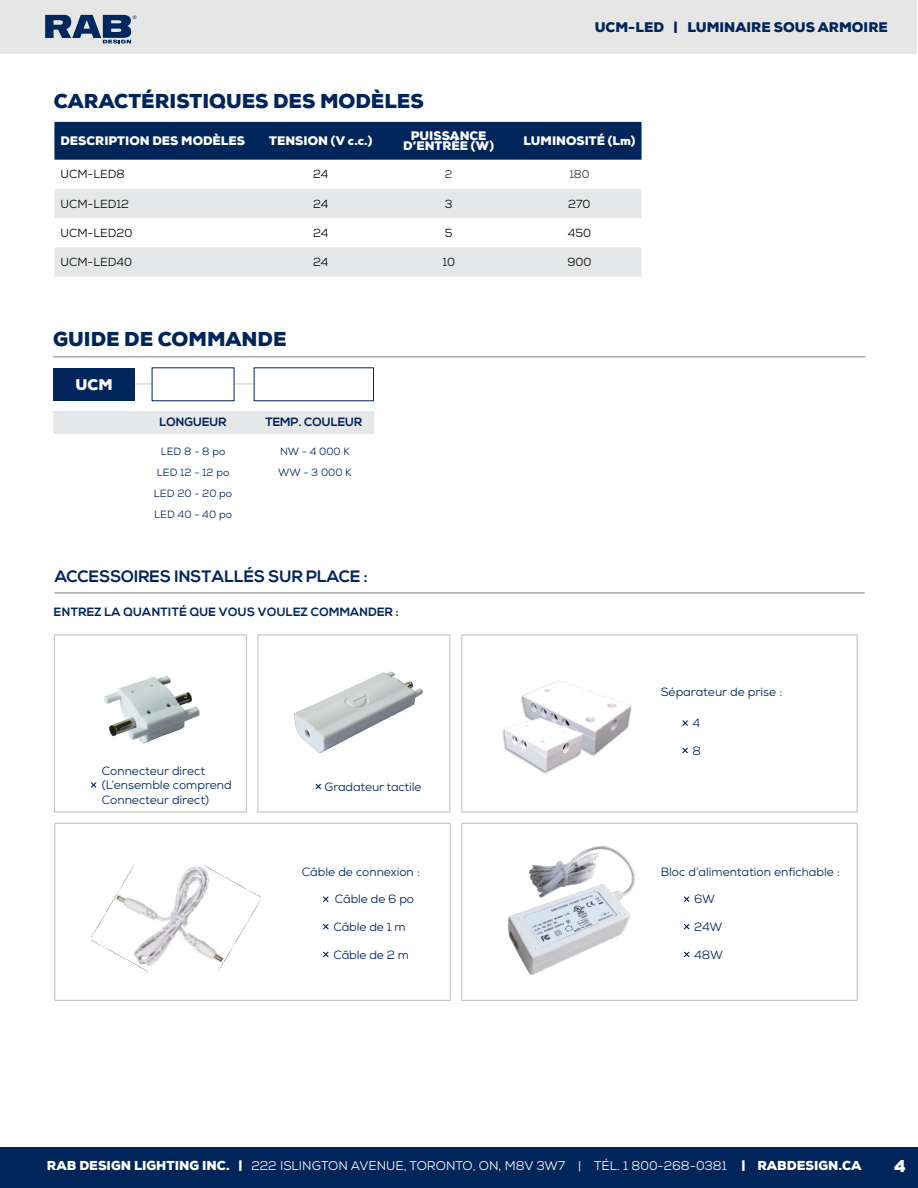
<style>
.page{position:relative;width:918px;height:1188px;background:#fff}
.page>*{position:absolute;margin:0;border:0;box-sizing:border-box;transform-origin:0 0}
.t1{font:900 19.5px "Nexa";color:#00255a}
.t2{font:700 16.5px "Nexa";color:#00255a}
.t3{font:900 16.5px "Nexa";color:#fff}
.t4{font:900 15px "Nexa";color:#fff}
.t5{font:900 13.5px "Nexa";color:#00255a}
.t6{font:12.6px "Nexa";color:#fff}
.t7{font:12px/14.2px "Nexa";color:#00255a}
.t8{font:900 12px/10.5px "Nexa";color:#fff;text-align:center}
.t9{font:700 12px "Nexa";letter-spacing:.02em;color:#00255a}
.t10{font:700 12px "Nexa";color:#00255a}
.t11{font:11.7px "Nexa";color:#000}
.t12{font:11.25px "Nexa";color:#292829}
.t13{font:10.5px/21px "Nexa";color:#00255a}
.s1{font-weight:900}
</style>
<div class="page">
<div style="left:0;top:1147px;width:918px;height:41px;background:#00255a"></div>
<div style="left:1px;top:1px;width:916px;height:53px;background:#e6e6e7"></div>
<svg style="left:45px;top:15px;width:91px;height:29px"></svg>
<hr style="left:54px;top:384px;width:320px;height:1px;background:#c7c8ca">
<hr style="left:53px;top:356px;width:813px;height:1px;background:#a7a9ac">
<div style="left:53px;top:368px;width:82px;height:33px;background:#00255a"></div>
<div style="left:152px;top:368px;width:82px;height:33px;background:#fff"></div>
<div style="left:53px;top:411px;width:321px;height:22px;background:#e6e7e8"></div>
<div style="left:254px;top:368px;width:120px;height:33px;background:#fff"></div>
<div style="left:54px;top:823px;width:397px;height:178px;border:1px solid #bcbec0"></div>
<div style="left:461px;top:823px;width:397px;height:178px;border:1px solid #bcbec0"></div>
<div style="left:461px;top:635px;width:397px;height:177px;border:1px solid #bcbec0"></div>
<div style="left:54px;top:635px;width:193px;height:177px;border:1px solid #bcbec0"></div>
<div style="left:258px;top:635px;width:192px;height:177px;border:1px solid #bcbec0"></div>
<hr style="left:55px;top:592px;width:810px;height:2px;background:#a7a9ac">
<img style="left:104px;top:676px;width:96px;height:68px">
<img style="left:294px;top:672px;width:128px;height:81px">
<div style="left:54px;top:122px;width:588px;height:38px;background:#00255a"></div>
<svg style="left:54px;top:189px;width:588px;height:88px;fill:#e6e7e8"></svg>
<img style="left:508px;top:846px;width:128px;height:129px">
<img style="left:502px;top:680px;width:130px;height:94px">
<img style="left:92px;top:866px;width:168px;height:106px">
<svg style="left:323px;top:896px;width:6px;height:6px"></svg>
<svg style="left:315px;top:784px;width:6px;height:5px"></svg>
<svg style="left:91px;top:782px;width:6px;height:6px"></svg>
<svg style="left:684px;top:896px;width:6px;height:6px"></svg>
<svg style="left:682px;top:720px;width:6px;height:6px"></svg>
<svg style="left:323px;top:924px;width:6px;height:6px"></svg>
<svg style="left:684px;top:924px;width:6px;height:6px"></svg>
<svg style="left:682px;top:748px;width:6px;height:5px"></svg>
<svg style="left:323px;top:952px;width:6px;height:5px"></svg>
<svg style="left:684px;top:952px;width:6px;height:5px"></svg>
<p class="t5" style="left:595px;top:18px;width:295px">UCM-LED | LUMINAIRE SOUS ARMOIRE</p>
<h1 class="t1" style="left:54px;top:88px;width:372px">CARACTÉRISTIQUES DES MODÈLES</h1>
<p class="t8" style="left:60px;top:135px;width:186px">DESCRIPTION DES MODÈLES</p>
<p class="t8" style="left:269px;top:135px;width:105px">TENSION (V c.c.)</p>
<p class="t8" style="left:403px;top:130px;width:92px">PUISSANCE<br>D’ENTRÉE (W)</p>
<p class="t8" style="left:523px;top:135px;width:114px">LUMINOSITÉ (Lm)</p>
<p class="t11" style="left:60px;top:167px;width:66px">UCM-LED8</p>
<p class="t11" style="left:313px;top:167px;width:17px">24</p>
<p class="t12" style="left:445px;top:167px;width:9px">2</p>
<p class="t12" style="left:569px;top:167px;width:22px">180</p>
<p class="t11" style="left:60px;top:196px;width:70px">UCM-LED12</p>
<p class="t11" style="left:313px;top:196px;width:17px">24</p>
<p class="t11" style="left:445px;top:196px;width:9px">3</p>
<p class="t11" style="left:568px;top:196px;width:24px">270</p>
<p class="t11" style="left:60px;top:225px;width:73px">UCM-LED20</p>
<p class="t11" style="left:313px;top:225px;width:17px">24</p>
<p class="t11" style="left:445px;top:225px;width:9px">5</p>
<p class="t11" style="left:568px;top:225px;width:25px">450</p>
<p class="t11" style="left:60px;top:255px;width:73px">UCM-LED40</p>
<p class="t11" style="left:313px;top:255px;width:17px">24</p>
<p class="t11" style="left:442px;top:255px;width:14px">10</p>
<p class="t11" style="left:567px;top:255px;width:26px">900</p>
<h1 class="t1" style="left:53px;top:326px;width:235px">GUIDE DE COMMANDE</h1>
<p class="t4" style="left:75px;top:374px;width:39px">UCM</p>
<p class="t10" style="left:160px;top:415px;width:68px">LONGUEUR</p>
<p class="t10" style="left:265px;top:415px;width:98px">TEMP. COULEUR</p>
<p class="t13" style="left:154px;top:441px;width:80px;text-align:center">LED 8 - 8 po<br>LED 12 - 12 po<br>LED 20 - 20 po<br>LED 40 - 40 po</p>
<p class="t13" style="left:278px;top:441px;width:75px">NW - 4 000 K<br>WW - 3 000 K</p>
<h2 class="t2" style="left:55px;top:567px;width:315px">ACCESSOIRES INSTALLÉS SUR PLACE :</h2>
<p class="t9" style="left:54px;top:605px;width:346px">ENTREZ LA QUANTITÉ QUE VOUS VOULEZ COMMANDER :</p>
<p class="t7" style="left:102px;top:764px;width:131px">Connecteur direct (L’ensemble comprend<br>Connecteur direct)</p>
<p class="t7" style="left:325px;top:779px;width:98px">Gradateur tactile</p>
<p class="t7" style="left:661px;top:685px;width:123px">Séparateur de prise :</p>
<p class="t7" style="left:692px;top:716px;width:9px">4</p>
<p class="t7" style="left:692px;top:743px;width:10px">8</p>
<p class="t7" style="left:302px;top:865px;width:120px">Câble de connexion :</p>
<p class="t7" style="left:661px;top:865px;width:181px">Bloc d’alimentation enfichable :</p>
<p class="t7" style="left:335px;top:892px;width:81px">Câble de 6 po</p>
<p class="t7" style="left:694px;top:892px;width:22px">6W</p>
<p class="t7" style="left:333px;top:920px;width:74px">Câble de 1 m</p>
<p class="t7" style="left:694px;top:920px;width:30px">24W</p>
<p class="t7" style="left:333px;top:947px;width:77px">Câble de 2 m</p>
<p class="t7" style="left:694px;top:947px;width:30px">48W</p>
<p class="t6" style="left:47px;top:1158px;width:816px"><span class="s1">RAB DESIGN LIGHTING INC. |</span> 222 ISLINGTON AVENUE, TORONTO, ON, M8V 3W7 | TÉL. 1 800-268-0381 <span class="s1">| RABDESIGN.CA</span></p>
<h2 class="t3" style="left:894px;top:1155px;width:13px">4</h2>
</div>
